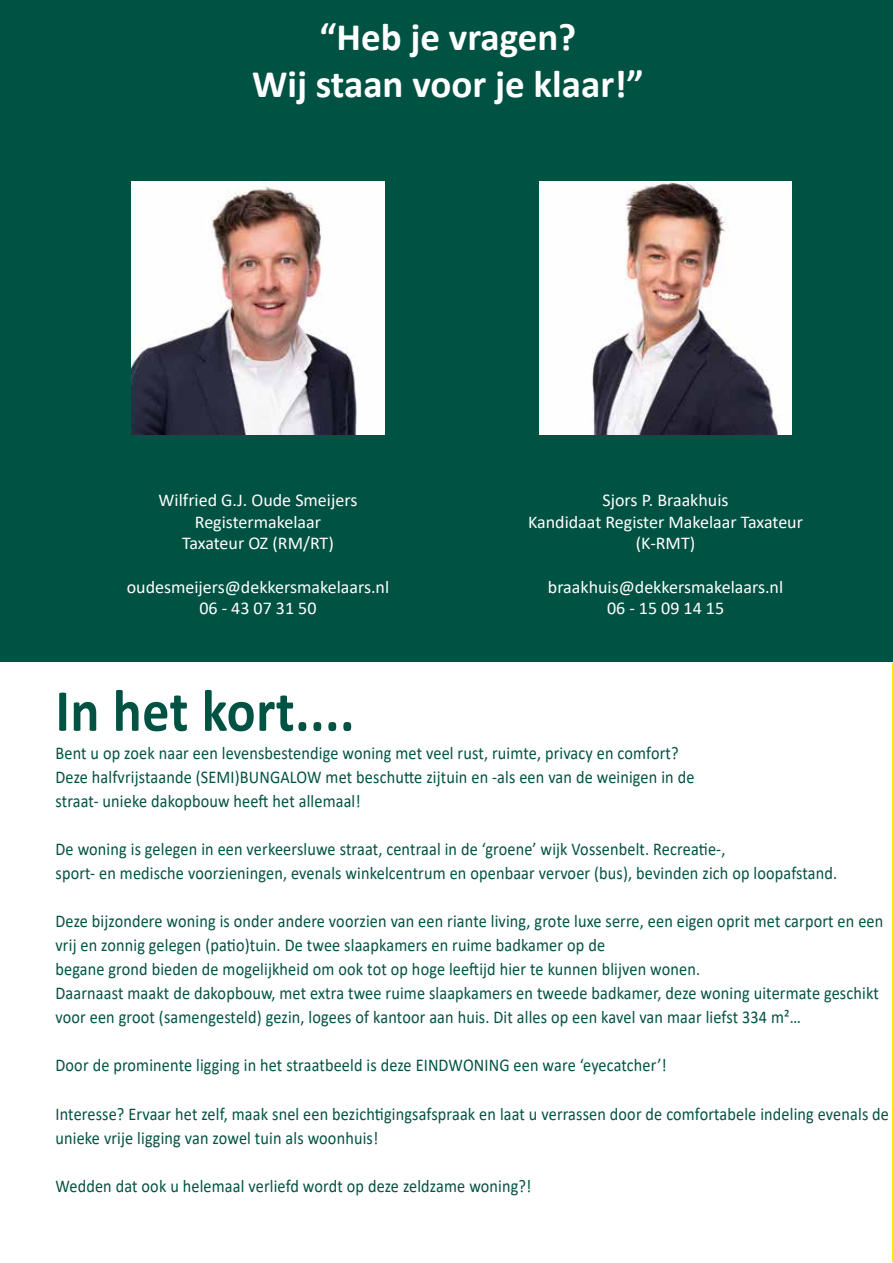
<style>
.page{position:relative;width:893px;height:1263px;background:#fff}
.page>*{position:absolute;margin:0;border:0;box-sizing:border-box;transform-origin:0 0}
.t1{font:700 60px "Calibri";letter-spacing:.01em;color:#005243;scale:.9 1}
.t2{font:700 39px/46.8px "Calibri";color:#fff;text-align:center}
.t3{font:18px/24px "Calibri";letter-spacing:.01em;color:#005243;scale:.9 1}
.t4{font:18px/21.6px "Calibri";color:#fff;text-align:center}
</style>
<div class="page">
<hr style="left:892px;top:663px;width:1px;height:599px;background:#ffe400">
<div style="left:0;top:0;width:892px;height:662px;background:#005243"></div>
<img style="left:132px;top:182px;width:252px;height:252px">
<img style="left:539px;top:182px;width:253px;height:252px">
<h2 class="t2" style="left:252px;top:13px;width:393px">“Heb je vragen?<br>Wij staan voor je klaar!”</h2>
<p class="t4" style="left:159px;top:489px;width:200px">Wilfried G.J. Oude Smeijers<br>Registermakelaar<br>Taxateur OZ (RM/RT)</p>
<p class="t4" style="left:127px;top:575px;width:264px">oudesmeijers@dekkersmakelaars.nl<br>06 - 43 07 31 50</p>
<p class="t4" style="left:528px;top:489px;width:276px">Sjors P. Braakhuis<br>Kandidaat Register Makelaar Taxateur (K-RMT)</p>
<p class="t4" style="left:548px;top:575px;width:237px">braakhuis@dekkersmakelaars.nl<br>06 - 15 09 14 15</p>
<h1 class="t1" style="left:56px;top:668px;width:334px">In het kort....</h1>
<p class="t3" style="left:56px;top:741px;width:711px">Bent u op zoek naar een levensbestendige woning met veel rust, ruimte, privacy en comfort?<br>Deze halfvrijstaande (SEMI)BUNGALOW met beschutte zijtuin en -als een van de weinigen in de straat- unieke dakopbouw heeft het allemaal!</p>
<p class="t3" style="left:56px;top:837px;width:870px">De woning is gelegen in een verkeersluwe straat, centraal in de ‘groene’ wijk Vossenbelt. Recreatie-,<br>sport- en medische voorzieningen, evenals winkelcentrum en openbaar vervoer (bus), bevinden zich op loopafstand.</p>
<p class="t3" style="left:56px;top:909px;width:921px">Deze bijzondere woning is onder andere voorzien van een riante living, grote luxe serre, een eigen oprit met carport en een vrij en zonnig gelegen (patio)tuin. De twee slaapkamers en ruime badkamer op de<br>begane grond bieden de mogelijkheid om ook tot op hoge leeftijd hier te kunnen blijven wonen.<br>Daarnaast maakt de dakopbouw, met extra twee ruime slaapkamers en tweede badkamer, deze woning uitermate geschikt voor een groot (samengesteld) gezin, logees of kantoor aan huis. Dit alles op een kavel van maar liefst 334 m²…</p>
<p class="t3" style="left:56px;top:1053px;width:681px">Door de prominente ligging in het straatbeeld is deze EINDWONING een ware ‘eyecatcher’!</p>
<p class="t3" style="left:56px;top:1101px;width:928px">Interesse? Ervaar het zelf, maak snel een bezichtigingsafspraak en laat u verrassen door de comfortabele indeling evenals de unieke vrije ligging van zowel tuin als woonhuis!</p>
<p class="t3" style="left:56px;top:1173px;width:530px">Wedden dat ook u helemaal verliefd wordt op deze zeldzame woning?!</p>
</div>
